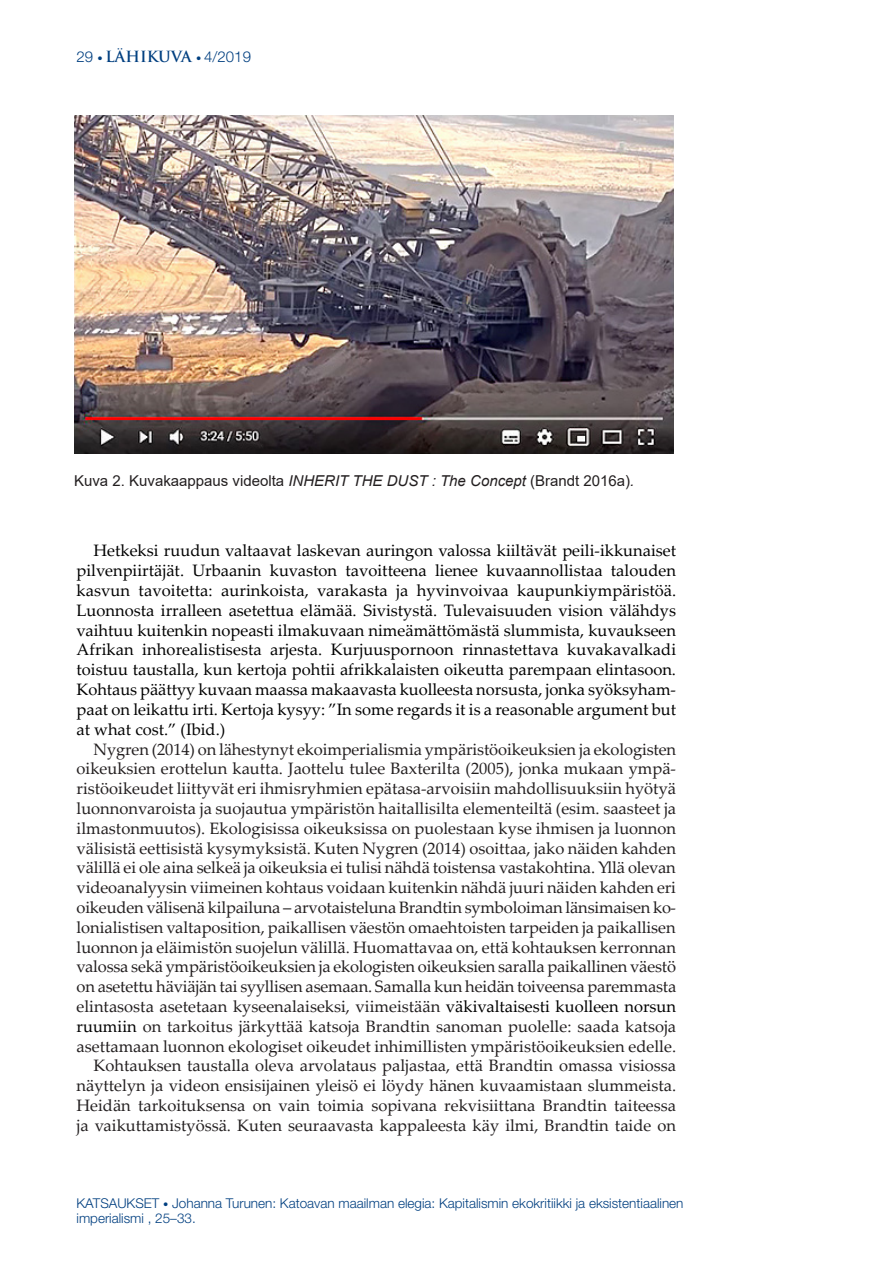
<style>
.page{position:relative;width:893px;height:1263px;background:#fff}
.page>*{position:absolute;margin:0;border:0;box-sizing:border-box;transform-origin:0 0}
.KATSAUS_jne_leipis{font:16.5px/19.8px "Palatino Linotype";color:#231f20;text-align:justify}
.KATSAUS_jne_leipis-2{font:16.5px/19.8px "Palatino Linotype";color:#000;text-align:justify}
.Kuvateksti{font:15px "Arial";color:#231f20}
.t1{font:300 15px "Helvetica Neue";color:#003f80}
.t2{font:300 13.5px/15px "Helvetica Neue";color:#003f80}
.s1{font-size:10.5px}
.s2{font-family:"Trajan Pro";font-weight:700}
.s3{font-style:italic}
.s4{color:#000}
</style>
<div class="page">
<img style="left:74px;top:116px;width:600px;height:337px">
<p class="t1" style="left:77px;top:47px;width:176px">29 <span class="s1">•</span> <span class="s2">LÄHIKUVA</span> <span class="s1">•</span> 4/2019</p>
<p class="Kuvateksti" style="left:74px;top:470px;width:562px">Kuva 2. Kuvakaappaus videolta <span class="s3">INHERIT THE DUST : The Concept</span> (Brandt 2016a)<span class="s3">.</span></p>
<p class="KATSAUS_jne_leipis-2" style="left:77px;top:540px;width:601px;text-indent:17px">Hetkeksi ruudun valtaavat laskevan auringon valossa kiiltävät peili-ikkunaiset pilvenpiirtäjät. Urbaanin kuvaston tavoitteena lienee kuvaannollistaa talouden kasvun tavoitetta: aurinkoista, varakasta ja hyvinvoivaa kaupunkiympäristöä.<br>Luonnosta irralleen asetettua elämää. Sivistystä. Tulevaisuuden vision välähdys vaihtuu kuitenkin nopeasti ilmakuvaan nimeämättömästä slummista, kuvaukseen Afrikan inhorealistisesta arjesta. Kurjuuspornoon rinnastettava kuvakavalkadi toistuu taustalla, kun kertoja pohtii afrikkalaisten oikeutta parempaan elintasoon.<br>Kohtaus päättyy kuvaan maassa makaavasta kuolleesta norsusta, jonka syöksyham&shy;paat on leikattu irti. Kertoja kysyy: ”In some regards it is a reasonable argument but at what cost.” (Ibid.)</p>
<p class="KATSAUS_jne_leipis" style="left:77px;top:738px;width:601px;text-indent:17px">Nygren (2014) on lähestynyt ekoimperialismia ympäristöoikeuksien ja ekologisten oikeuksien erottelun kautta. Jaottelu tulee Baxterilta (2005), jonka mukaan ympä&shy;ristöoikeudet liittyvät eri ihmisryhmien epätasa-arvoisiin mahdollisuuksiin hyötyä luonnonvaroista ja suojautua ympäristön haitallisilta elementeiltä (esim. saasteet ja ilmastonmuutos). Ekologisissa oikeuksissa on puolestaan kyse ihmisen ja luonnon välisistä eettisistä kysymyksistä. Kuten Nygren (2014) osoittaa, jako näiden kahden välillä ei ole aina selkeä ja oikeuksia ei tulisi nähdä toistensa vastakohtina. Yllä olevan videoanalyysin viimeinen kohtaus voidaan kuitenkin nähdä juuri näiden kahden eri oikeuden välisenä kilpailuna – arvotaisteluna Brandtin symboloiman länsimaisen ko&shy;lonialistisen valtaposition, paikallisen väestön omaehtoisten tarpeiden ja paikallisen luonnon ja eläimistön suojelun välillä. Huomattavaa on, että kohtauksen kerronnan valossa sekä ympäristöoikeuksien ja ekologisten oikeuksien saralla paikallinen väestö on asetettu häviäjän tai syyllisen asemaan. Samalla kun heidän toiveensa paremmasta elintasosta asetetaan kyseenalaiseksi, viimeistään <span class="s4">väkivaltaisesti kuolleen norsun ruumiin</span> on tarkoitus järkyttää katsoja Brandtin sanoman puolelle: saada katsoja asettamaan luonnon ekologiset oikeudet inhimillisten ympäristöoikeuksien edelle.</p>
<p class="KATSAUS_jne_leipis" style="left:77px;top:1055px;width:601px;text-indent:17px">Kohtauksen taustalla oleva arvolataus paljastaa, että Brandtin omassa visiossa näyttelyn ja videon ensisijainen yleisö ei löydy hänen kuvaamistaan slummeista.<br>Heidän tarkoituksensa on vain toimia sopivana rekvisiittana Brandtin taiteessa ja vaikuttamistyössä. Kuten seuraavasta kappaleesta käy ilmi, Brandtin taide on</p>
<p class="t2" style="left:77px;top:1195px;width:608px">KATSAUKSET <span class="s1">•</span> Johanna Turunen: Katoavan maailman elegia: Kapitalismin ekokritiikki ja eksistentiaalinen imperialismi , 25–33.</p>
</div>
